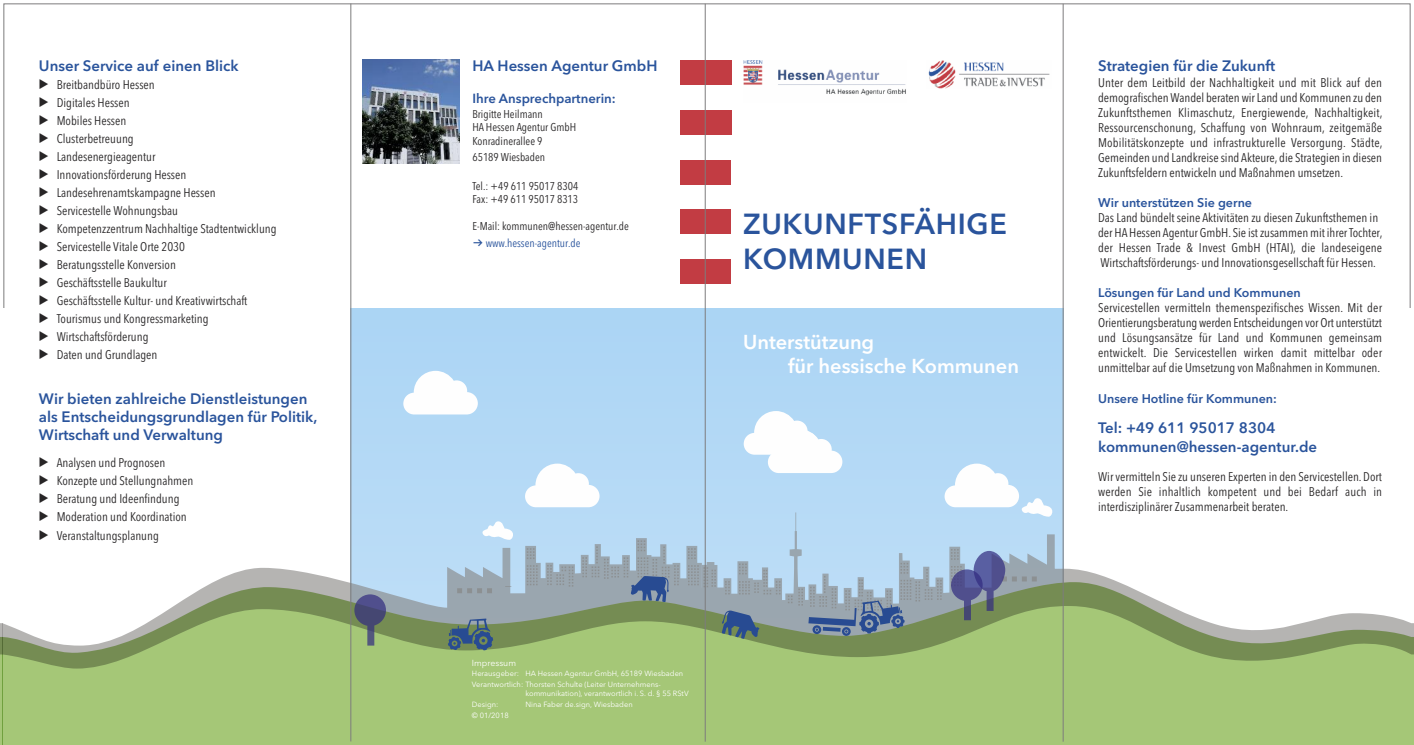
<style>
.page{position:relative;width:1414px;height:745px;background:#fff}
.page>*{position:absolute;margin:0;border:0;box-sizing:border-box;transform-origin:0 0}
.t1{font:600 28.75px/34.5px "Avenir Next LT Pro";letter-spacing:.025em;color:#2a549c}
.t2{font:600 20px/24px "Avenir Next LT Pro";color:#fff}
.t3{font:600 15px/18px "Avenir Next LT Pro";color:#2a549c}
.t4{font:600 13.12px "Avenir Next LT Pro";color:#2a549c}
.t5{font:condensed 12.5px/18px "Avenir Next LT Pro";color:#272526}
.t6{font:600 12.5px "Avenir Next LT Pro";color:#2a549c}
.t7{font:condensed 11.25px/13.5px "Avenir Next LT Pro";color:#272526}
.t8{font:condensed 11.25px "Avenir Next LT Pro";color:#2a549c}
.t9{font:8.75px "Avenir Next LT Pro";color:#fff}
.t10{font:7.5px/11px "Avenir Next LT Pro";color:#fff}
.s1{font-family:"Apex New";font-stretch:normal;font-size:13.12px}
.s2{font-family:"SF Compact Display";font-weight:500;font-stretch:normal;font-size:12.5px}
</style>
<div class="page">
<div style="left:680px;top:60px;width:51px;height:25px;background:#c23c43"></div>
<div style="left:680px;top:110px;width:51px;height:25px;background:#c23c43"></div>
<div style="left:680px;top:159px;width:51px;height:25px;background:#c23c43"></div>
<div style="left:680px;top:209px;width:51px;height:25px;background:#c23c43"></div>
<div style="left:680px;top:259px;width:51px;height:24px;background:#c23c43"></div>
<div style="left:351px;top:308px;width:713px;height:436px;background:#add6f5"></div>
<svg style="left:216px;top:512px;width:900px;height:69px"></svg>
<svg style="left:0;top:581px;width:1414px;height:163px;background:#abc785"></svg>
<svg style="left:354px;top:594px;width:32px;height:51px;background:#6a7678"></svg>
<svg style="left:403px;top:370px;width:653px;height:280px"></svg>
<img style="left:362px;top:59px;width:97px;height:104px">
<img style="left:743px;top:60px;width:163px;height:36px">
<img style="left:928px;top:60px;width:122px;height:28px">
<hr style="left:350px;top:4px;width:1px;height:737px;background:#7d7c7d">
<hr style="left:705px;top:4px;width:1px;height:737px;background:#7d7c7d">
<hr style="left:1063px;top:4px;width:1px;height:737px;background:#7d7c7d">
<p class="t3" style="left:39px;top:58px;width:201px">Unser Service auf einen Blick</p>
<p class="t5" style="left:39px;top:77px;width:239px"><span class="s1">►</span> Breitbandbüro Hessen<br><span class="s1">►</span> Digitales Hessen<br><span class="s1">►</span> Mobiles Hessen<br><span class="s1">►</span> Clusterbetreuung<br><span class="s1">►</span> Landesenergieagentur<br><span class="s1">►</span> Innovationsförderung Hessen<br><span class="s1">►</span> Landesehrenamtskampagne Hessen<br><span class="s1">►</span> Servicestelle Wohnungsbau<br><span class="s1">►</span> Kompetenzzentrum Nachhaltige Stadtentwicklung <span class="s1">►</span> Servicestelle Vitale Orte 2030<br><span class="s1">►</span> Beratungsstelle Konversion<br><span class="s1">►</span> Geschäftsstelle Baukultur<br><span class="s1">►</span> Geschäftsstelle Kultur- und Kreativwirtschaft<br><span class="s1">►</span> Tourismus und Kongressmarketing<br><span class="s1">►</span> Wirtschaftsförderung<br><span class="s1">►</span> Daten und Grundlagen</p>
<p class="t3" style="left:39px;top:391px;width:280px">Wir bieten zahlreiche Dienstleistungen als Entscheidungsgrundlagen für Politik,<br>Wirtschaft und Verwaltung</p>
<p class="t5" style="left:39px;top:455px;width:156px"><span class="s1">►</span> Analysen und Prognosen<br><span class="s1">►</span> Konzepte und Stellungnahmen <span class="s1">►</span> Beratung und Ideenfindung<br><span class="s1">►</span> Moderation und Koordination <span class="s1">►</span> Veranstaltungsplanung</p>
<p class="t3" style="left:472px;top:58px;width:186px">HA Hessen Agentur GmbH</p>
<p class="t4" style="left:472px;top:94px;width:145px">Ihre Ansprechpartnerin:</p>
<p class="t7" style="left:472px;top:108px;width:105px">Brigitte Heilmann<br>HA Hessen Agentur GmbH<br>Konradinerallee 9</p>
<p class="t7" style="left:472px;top:151px;width:74px">65189 Wiesbaden</p>
<p class="t7" style="left:472px;top:180px;width:107px">Tel.: +49 611 95017 8304<br>Fax: +49 611 95017 8313</p>
<p class="t7" style="left:472px;top:220px;width:158px">E-Mail: kommunen@hessen-agentur.de</p>
<p class="t8" style="left:472px;top:239px;width:110px"><span class="s2">→</span> www.hessen-agentur.de</p>
<h1 class="t1" style="left:743px;top:210px;width:265px">ZUKUNFTSFÄHIGE<br>KOMMUNEN</h1>
<h2 class="t2" style="left:788px;top:332px;width:232px;text-indent:-45px">Unterstützung<br>für hessische Kommunen</h2>
<p class="t9" style="left:472px;top:658px;width:46px">Impressum</p>
<p class="t10" style="left:472px;top:668px;width:213px">Herausgeber: HA Hessen Agentur GmbH, 65189 Wiesbaden<br>Verantwortlich: Thorsten Schulte (Leiter Unternehmens-</p>
<p class="t10" style="left:525px;top:687px;width:165px">kommunikation), verantwortlich i. S. d. § 55 RStV</p>
<p class="t10" style="left:472px;top:698px;width:28px">Design:</p>
<p class="t10" style="left:525px;top:698px;width:109px">Nina Faber de.sign, Wiesbaden</p>
<p class="t10" style="left:472px;top:709px;width:38px">© 01/2018</p>
<p class="t3" style="left:1098px;top:58px;width:178px">Strategien für die Zukunft</p>
<p class="t5" style="left:1098px;top:76px;width:286px;line-height:15px;text-align:justify">Unter dem Leitbild der Nachhaltigkeit und mit Blick auf den demografischenWandel beraten wir Land und Kommunen zu den Zukunftsthemen Klimaschutz, Energiewende, Nachhaltigkeit, Ressourcenschonung, Schaffung von Wohnraum, zeitgemäße Mobilitätskonzepte und infrastrukturelle Versorgung. Städte, Gemeinden und Landkreise sind Akteure, die Strategien in diesen Zukunftsfeldern entwickeln und Maßnahmen umsetzen.</p>
<p class="t6" style="left:1098px;top:198px;width:155px">Wir unterstützen Sie gerne</p>
<p class="t5" style="left:1098px;top:211px;width:286px;line-height:15px">Das Land bündelt seine Aktivitäten zu diesen Zukunftsthemen in der HAHessen Agentur GmbH. Sie ist zusammen mit ihrerTochter, der Hessen Trade &amp; Invest GmbH (HTAI), die landeseigene Wirtschaftsförderungs- und Innovationsgesellschaft für Hessen.</p>
<p class="t6" style="left:1098px;top:288px;width:204px">Lösungen für Land und Kommunen</p>
<p class="t5" style="left:1098px;top:301px;width:285px;line-height:15px;text-align:justify">Servicestellen vermitteln themenspezifisches Wissen. Mit der Orientierungsberatung werden Entscheidungen vor Ort unterstützt und Lösungsansätze für Land und Kommunen gemeinsam entwickelt. Die Servicestellen wirken damit mittelbar oder unmittelbar auf die Umsetzung von Maßnahmen in Kommunen.</p>
<p class="t6" style="left:1098px;top:393px;width:180px">Unsere Hotline für Kommunen:</p>
<p class="t3" style="left:1098px;top:420px;width:220px">Tel: +49 611 95017 8304 kommunen@hessen-agentur.de</p>
<p class="t5" style="left:1098px;top:470px;width:285px;line-height:15px;text-align:justify">Wir vermitteln Sie zu unseren Experten in den Servicestellen.Dort werden Sie inhaltlich kompetent und bei Bedarf auch in interdisziplinärer Zusammenarbeit beraten.</p>
</div>
